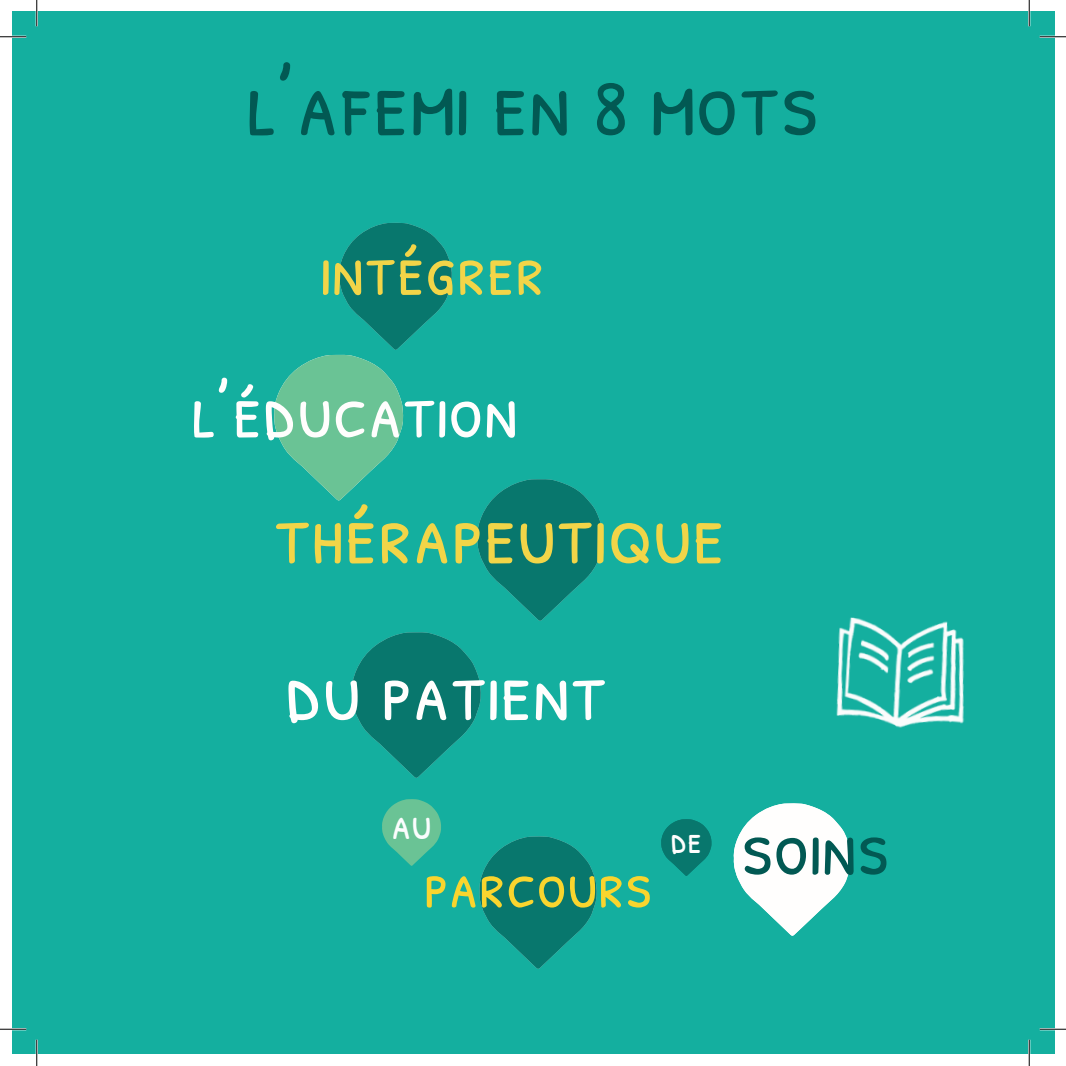
<style>
.page{position:relative;width:1066px;height:1066px;background:#fff}
.page>*{position:absolute;margin:0;border:0;box-sizing:border-box;transform-origin:0 0}
.t1{font:96.25px "Patrick Hand SC";color:#025953}
.t2{font:87.5px "Patrick Hand SC";color:#f2d548}
.t3{font:85.75px "Patrick Hand SC";color:#fffefd}
.t4{font:78.75px "Patrick Hand SC";color:#fffefd}
.t5{font:74.9px "Patrick Hand SC";color:#f2d548}
.t6{font:68.08px "Patrick Hand SC";color:#f9d52e}
.t7{font:45.32px "Patrick Hand SC";color:#fbfdfe}
.t8{font:38.5px "Patrick Hand SC";color:#fffefd}
.s1{font-size:78.75px}
</style>
<div class="page">
<div style="left:12px;top:12px;width:1042px;height:1042px;background:#14af9f"></div>
<svg style="left:274px;top:223px;width:178px;height:278px"></svg>
<svg style="left:477px;top:479px;width:126px;height:142px"></svg>
<svg style="left:351px;top:632px;width:130px;height:146px"></svg>
<svg style="left:479px;top:836px;width:118px;height:133px"></svg>
<svg style="left:733px;top:803px;width:118px;height:133px"></svg>
<svg style="left:382px;top:799px;width:59px;height:67px"></svg>
<svg style="left:661px;top:819px;width:51px;height:57px"></svg>
<img style="left:836px;top:617px;width:128px;height:111px">
<hr style="left:0;top:36px;width:26px;height:2px;background:#fff">
<hr style="left:1039px;top:36px;width:27px;height:2px;background:#fff">
<hr style="left:0;top:1028px;width:26px;height:2px;background:#fff">
<hr style="left:1039px;top:1028px;width:27px;height:2px;background:#fff">
<hr style="left:36px;top:0;width:2px;height:26px;background:#fff">
<hr style="left:36px;top:1039px;width:2px;height:27px;background:#fff">
<hr style="left:1028px;top:0;width:2px;height:26px;background:#fff">
<hr style="left:1028px;top:1039px;width:2px;height:27px;background:#fff">
<svg style="left:0;top:36px;width:26px;height:1px"></svg>
<svg style="left:1039px;top:36px;width:27px;height:1px"></svg>
<svg style="left:0;top:1029px;width:26px;height:1px"></svg>
<svg style="left:1039px;top:1029px;width:27px;height:1px"></svg>
<svg style="left:36px;top:0;width:1px;height:26px"></svg>
<svg style="left:36px;top:1039px;width:1px;height:27px"></svg>
<svg style="left:1029px;top:0;width:1px;height:26px"></svg>
<svg style="left:1029px;top:1039px;width:1px;height:27px"></svg>
<p class="t1" style="left:247px;top:35px;width:574px">l’afemi en <span class="s1">8</span> mots</p>
<p class="t5" style="left:320px;top:217px;width:226px">intégrer</p>
<p class="t4" style="left:192px;top:355px;width:328px">l’éducation</p>
<p class="t2" style="left:274px;top:472px;width:453px">thérapeutique</p>
<p class="t3" style="left:285px;top:631px;width:324px">du patient</p>
<p class="t7" style="left:391px;top:791px;width:42px">au</p>
<p class="t8" style="left:670px;top:812px;width:33px">de</p>
<p class="t6" style="left:424px;top:836px;width:467px">parcours <sup>soins</sup></p>
</div>
